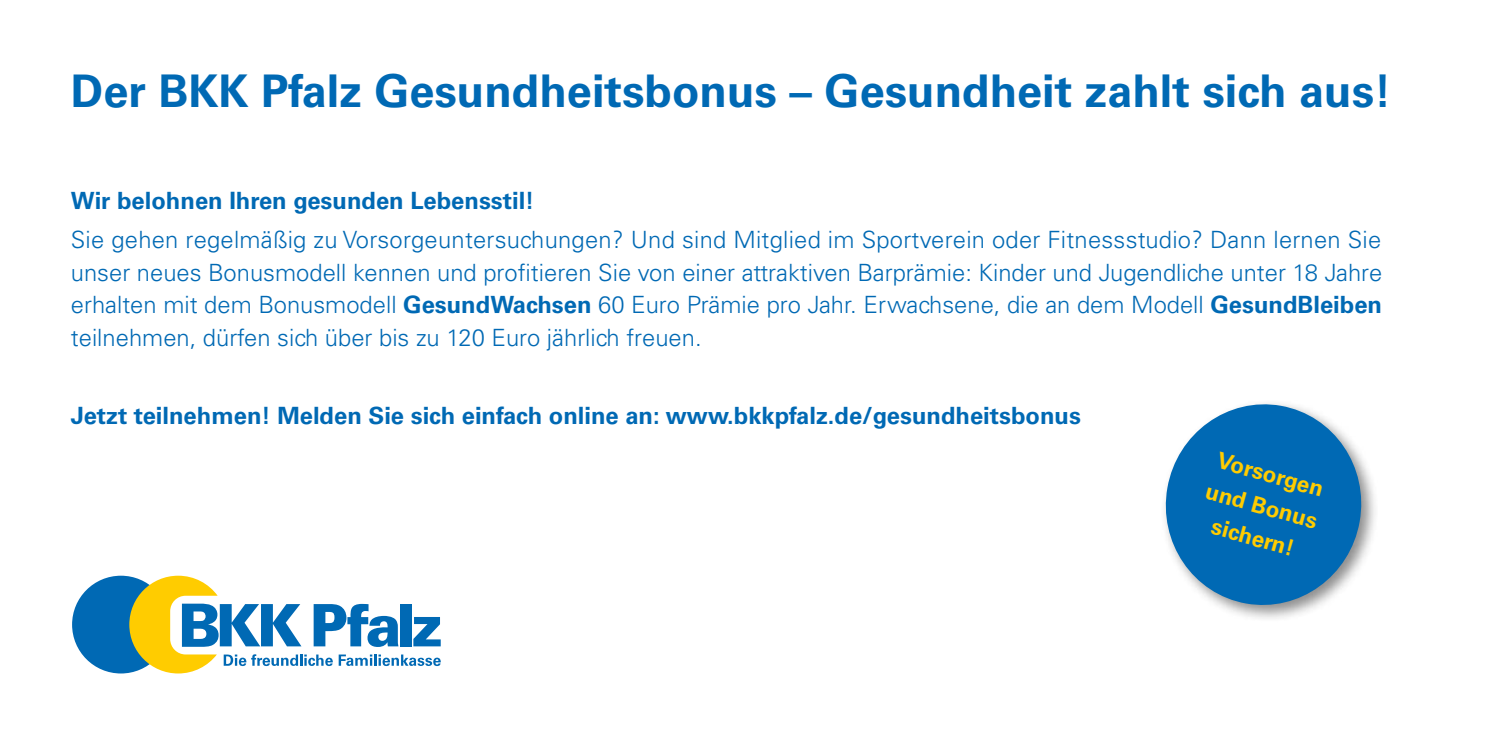
<style>
.page{position:relative;width:1489px;height:745px;background:#fff}
.page>*{position:absolute;margin:0;border:0;box-sizing:border-box;transform-origin:0 0}
.t1{font:700 45px "Univers";color:#0069b4}
.t2{font:300 23.75px/32.5px "Univers";color:#0069b4;text-align:justify}
.t3{font:700 23.75px "Univers";color:#0069b4}
.t4{font:700 22.5px/32.5px "Univers";color:#fc0;text-align:center}
.s1{font-weight:700}
</style>
<div class="page">
<div style="left:72px;top:575px;width:98px;height:98px;background:#0069b4;border-radius:50%"></div>
<svg style="left:129px;top:575px;width:312px;height:98px"></svg>
<div style="left:1160px;top:398px;width:219px;height:224px;background:#000;opacity:.45"></div>
<svg style="left:1160px;top:398px;width:209px;height:214px;fill:#0069b4"></svg>
<h1 class="t1" style="left:71px;top:64px;width:1322px">Der BKK Pfalz Gesundheitsbonus – Gesundheit zahlt sich aus!</h1>
<p class="t3" style="left:71px;top:187px;width:465px">Wir belohnen Ihren gesunden Lebensstil!</p>
<p class="t2" style="left:71px;top:223px;width:1312px">Sie gehen regelmäßig zu Vorsorgeuntersuchungen? Und sind Mitglied im Sportverein oder Fitnessstudio? Dann lernen Sie unser neues Bonusmodell kennen und profitieren Sie von einer attraktiven Barprämie: Kinder und Jugendliche unter 18 Jahre erhalten mit dem Bonusmodell <span class="s1">GesundWachsen</span> 60 Euro Prämie pro Jahr. Erwachsene, die an dem Modell <span class="s1">GesundBleiben </span>teilnehmen, dürfen sich über bis zu 120 Euro jährlich freuen.</p>
<p class="t3" style="left:71px;top:401px;width:1011px">Jetzt teilnehmen! Melden Sie sich einfach online an: www.bkkpfalz.de/gesundheitsbonus</p>
<p class="t4" style="left:1218px;top:443px;width:116px;rotate:15deg">Vorsorgen und Bonus sichern!</p>
</div>
